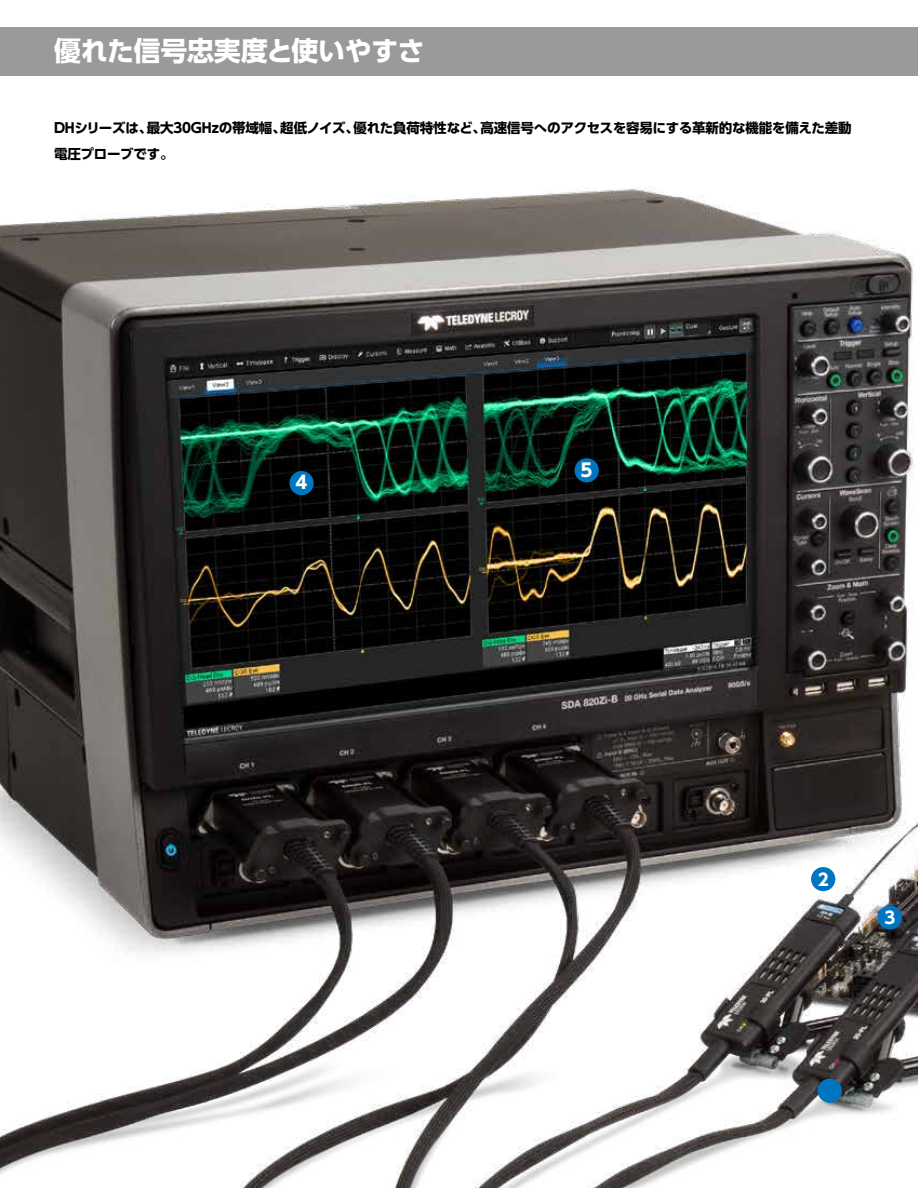
<style>
.page{position:relative;width:918px;height:1188px;background:#fff}
.page>*{position:absolute;margin:0;border:0;box-sizing:border-box;transform-origin:0 0}
.t1{font:27px "BIZ UDP Shin Go Bold";letter-spacing:-.01em;color:#fff}
.t2{font:18px "BIZ UDP Shin Go Bold";color:#fff}
.t3{font:16.5px "BIZ UDP Shin Go Bold";color:#fff}
.t4{font:13.5px/25.5px "BIZ UDP Shin Go Bold";letter-spacing:-.01em;color:#000}
</style>
<div class="page">
<div style="left:0;top:28px;width:918px;height:48px;background:#9a9a9a"></div>
<img style="left:0;top:188px;width:918px;height:1000px">
<div style="left:575px;top:458px;width:24px;height:24px;background:#0076c0;border-radius:50%"></div>
<div style="left:289px;top:471px;width:25px;height:24px;background:#0076c0;border-radius:50%"></div>
<div style="left:818px;top:1079px;width:24px;height:24px;background:#0076c0;border-radius:50%"></div>
<div style="left:878px;top:905px;width:24px;height:24px;background:#0076c0;border-radius:50%"></div>
<div style="left:811px;top:867px;width:24px;height:24px;background:#0076c0;border-radius:50%"></div>
<h1 class="t1" style="left:54px;top:38px;width:372px">優れた信号忠実度と使いやすさ</h1>
<p class="t4" style="left:54px;top:116px;width:799px">DHシリーズは、最大30GHzの帯域幅、超低ノイズ、優れた負荷特性など、高速信号へのアクセスを容易にする革新的な機能を備えた差動電圧プローブです。</p>
<h2 class="t2" style="left:296px;top:473px;width:13px">4</h2>
<h2 class="t2" style="left:580px;top:461px;width:13px">5</h2>
<p class="t3" style="left:818px;top:871px;width:12px">2</p>
<p class="t3" style="left:885px;top:910px;width:12px">3</p>
</div>
